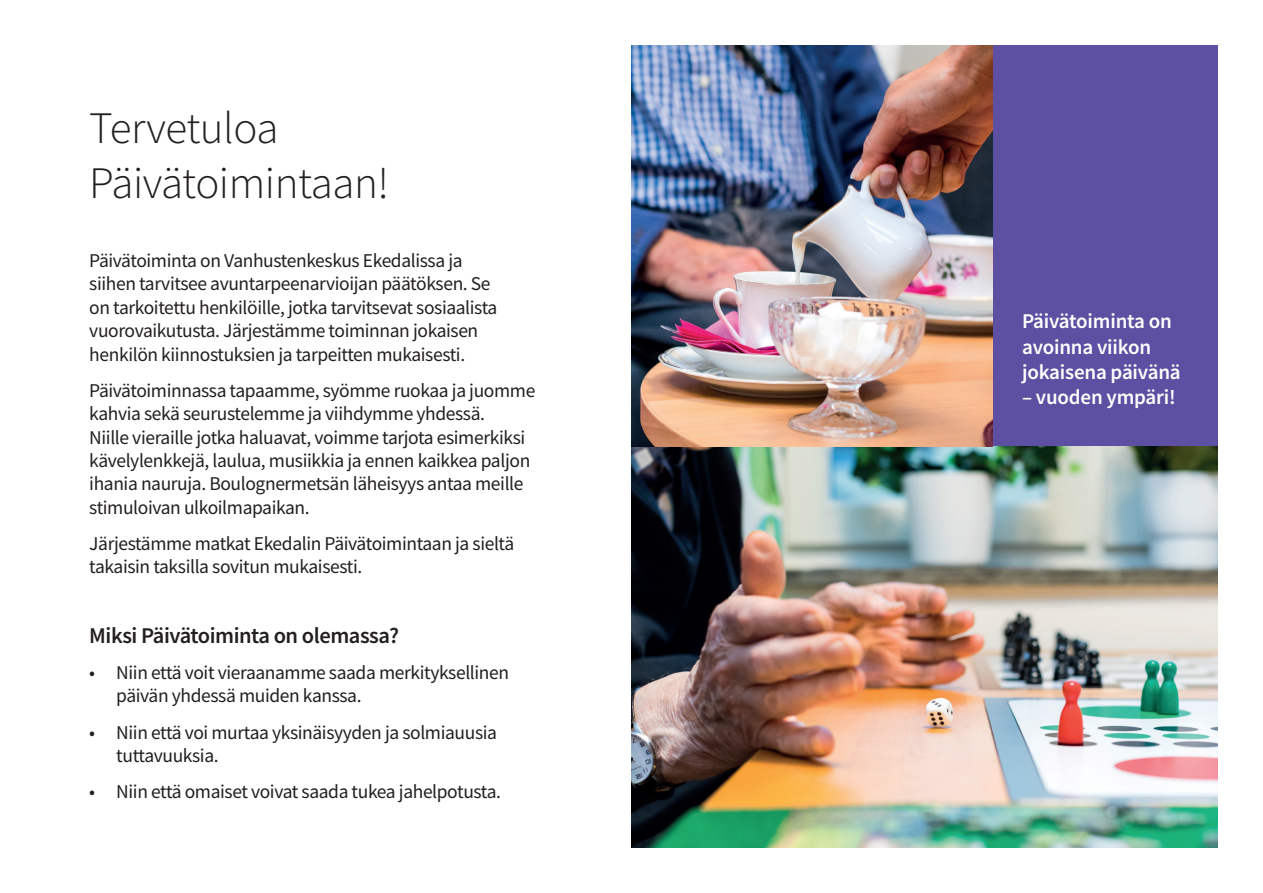
<style>
.page{position:relative;width:1263px;height:893px;background:#fff}
.page>*{position:absolute;margin:0;border:0;box-sizing:border-box;transform-origin:0 0}
.t1{font:300 45px/54.8px "Source Sans Pro";letter-spacing:-.01em;color:#231f20}
.t2{font:600 22.5px "Source Sans Pro";letter-spacing:-.02em;color:#231f20}
.t3{font:600 21px/25.2px "Source Sans Pro";letter-spacing:-.01em;color:#fff}
.t4{font:19.5px/23.4px "Source Sans Pro";letter-spacing:-.02em;color:#231f20}
</style>
<div class="page">
<div style="left:988px;top:45px;width:230px;height:468px;background:#5d4fa1"></div>
<img style="left:631px;top:446px;width:587px;height:402px">
<img style="left:631px;top:45px;width:361px;height:401px">
<h1 class="t1" style="left:89px;top:101px;width:301px">Tervetuloa<br>Päivätoimintaan!</h1>
<p class="t4" style="left:89px;top:249px;width:409px">Päivätoiminta on Vanhustenkeskus Ekedalissa ja siihen tarvitsee avuntarpeenarvioijan päätöksen. Se on tarkoitettu henkilöille, jotka tarvitsevat sosiaalista vuorovaikutusta. Järjestämme toiminnan jokaisen henkilön kiinnostuksien ja tarpeitten mukaisesti.</p>
<p class="t4" style="left:89px;top:378px;width:448px">Päivätoiminnassa tapaamme, syömme ruokaa ja juomme kahvia sekä seurustelemme ja viihdymme yhdessä.<br>Niille vieraille jotka haluavat, voimme tarjota esimerkiksi kävelylenkkejä, laulua, musiikkia ja ennen kaikkea paljon ihania nauruja. Boulognermetsän läheisyys antaa meille stimuloivan ulkoilmapaikan.</p>
<p class="t4" style="left:89px;top:532px;width:426px">Järjestämme matkat Ekedalin Päivätoimintaan ja sieltä takaisin taksilla sovitun mukaisesti.</p>
<p class="t2" style="left:89px;top:621px;width:311px">Miksi Päivätoiminta on olemassa?</p>
<p class="t4" style="left:116px;top:661px;width:394px;text-indent:-27px">• Niin että voit vieraanamme saada merkityksellinen päivän yhdessä muiden kanssa.</p>
<p class="t4" style="left:116px;top:720px;width:382px;text-indent:-27px">• Niin että voi murtaa yksinäisyyden ja solmiauusia tuttavuuksia.</p>
<p class="t4" style="left:89px;top:780px;width:413px">• Niin että omaiset voivat saada tukea jahelpotusta.</p>
<p class="t3" style="left:1022px;top:309px;width:160px">Päivätoiminta on avoinna viikon jokaisena päivänä</p>
<p class="t3" style="left:1022px;top:384px;width:155px">– vuoden ympäri!</p>
</div>
